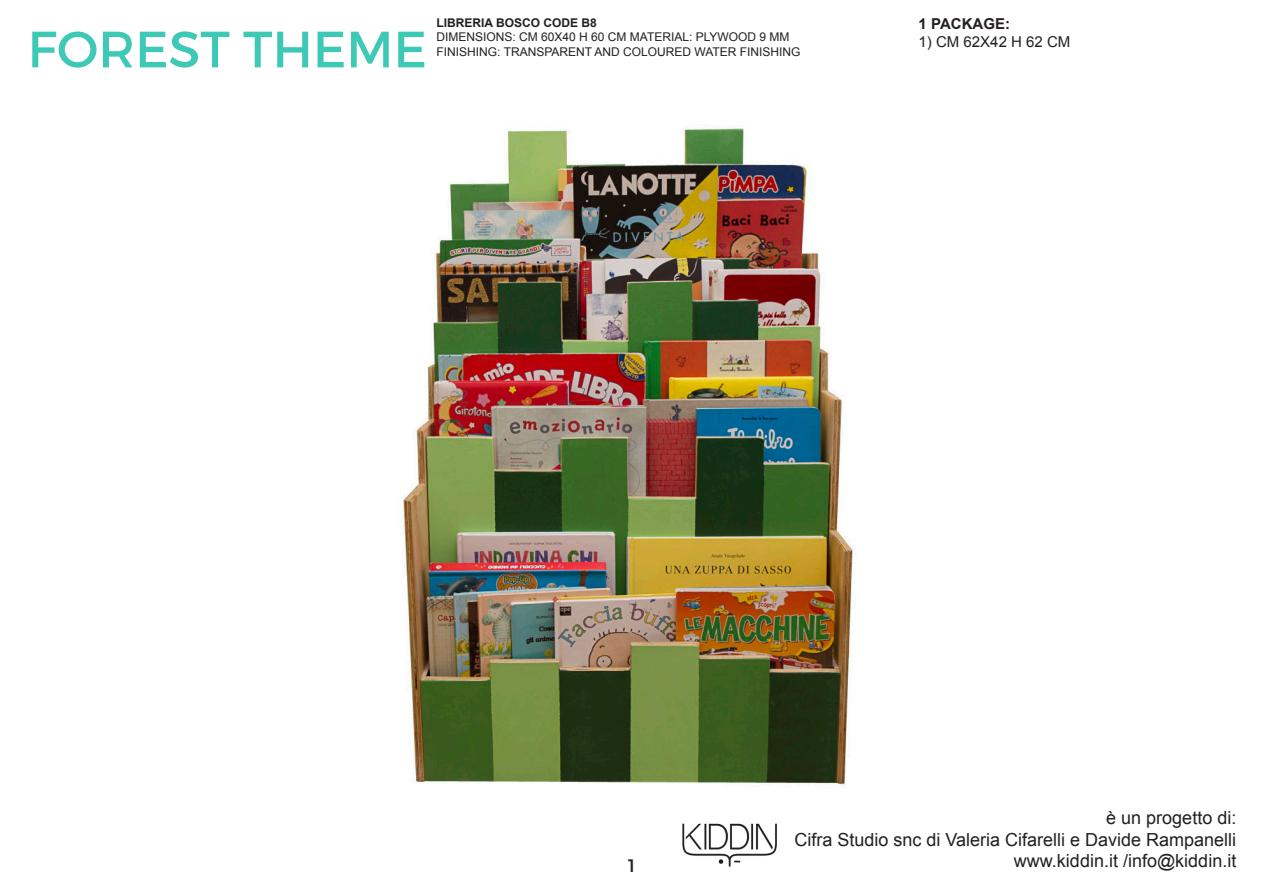
<style>
.page{position:relative;width:1263px;height:893px;background:#fff}
.page>*{position:absolute;margin:0;border:0;box-sizing:border-box;transform-origin:0 0}
.t1{font:51px "Montserrat";color:#3ec9b6}
.t2{font:18px/21.6px "Arial";color:#231f20;text-align:right}
.t3{font:18px "Montserrat";color:#231f20}
.t4{font:15px "Arial";color:#231f20}
.t5{font:700 15px "Arial";color:#231f20}
.t6{font:12px/14.4px "Arial";color:#231f20}
.t7{font:700 12px "Arial";color:#231f20}
</style>
<div class="page">
<img style="left:682px;top:823px;width:95px;height:44px">
<img style="left:402px;top:127px;width:454px;height:658px">
<h1 class="t1" style="left:28px;top:18px;width:401px">FOREST THEME</h1>
<p class="t7" style="left:436px;top:15px;width:162px">LIBRERIA BOSCO CODE B8</p>
<p class="t6" style="left:436px;top:30px;width:366px">DIMENSIONS: CM 60X40 H 60 CM MATERIAL: PLYWOOD 9 MM<br>FINISHING: TRANSPARENT AND COLOURED WATER FINISHING</p>
<p class="t5" style="left:919px;top:14px;width:93px">1 PACKAGE:</p>
<p class="t4" style="left:919px;top:32px;width:153px">1) CM 62X42 H 62 CM</p>
<p class="t3" style="left:628px;top:854px;width:8px">1</p>
<p class="t2" style="left:794px;top:807px;width:443px">è un progetto di:<br>Cifra Studio snc di Valeria Cifarelli e Davide Rampanelli www.kiddin.it /info@kiddin.it</p>
</div>
